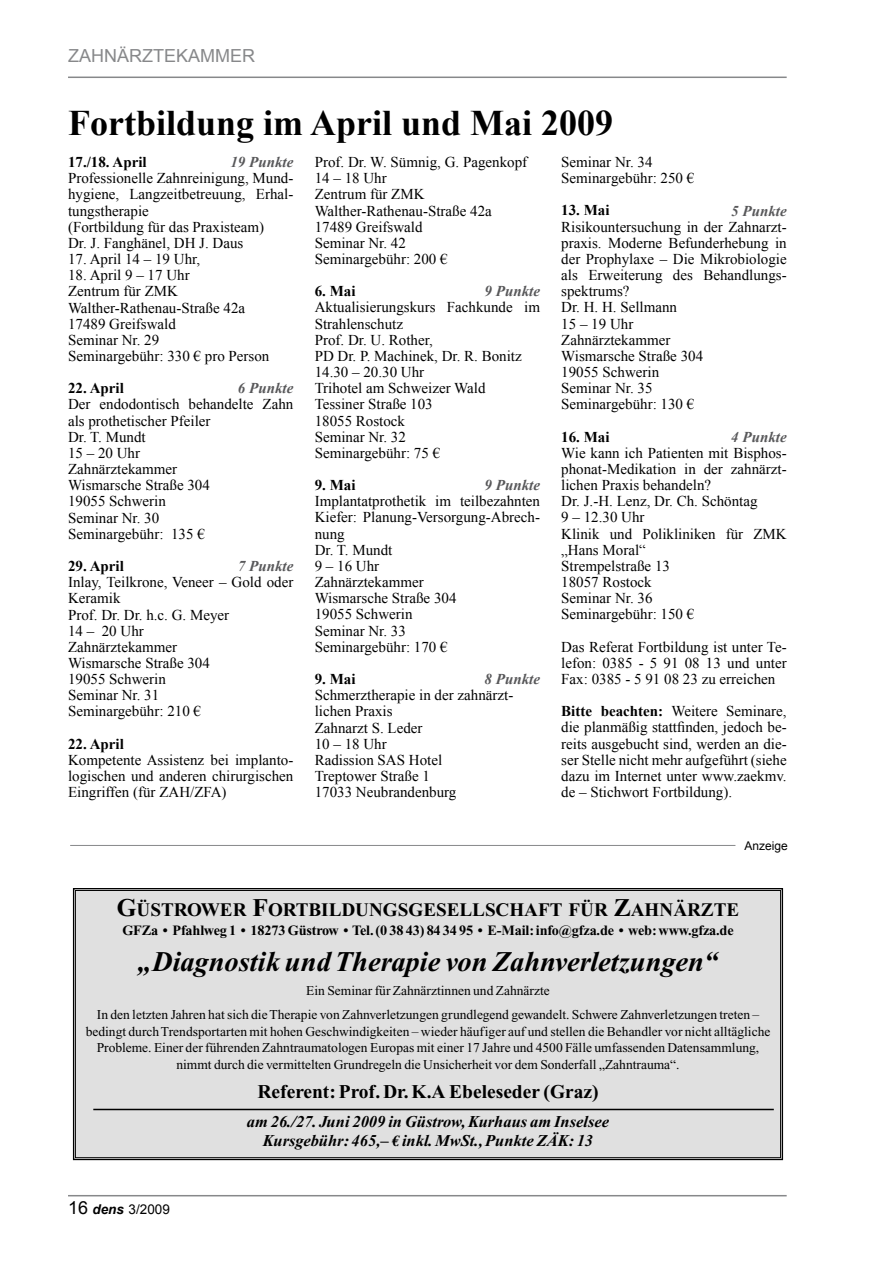
<style>
.page{position:relative;width:893px;height:1263px;background:#fff}
.page>*{position:absolute;margin:0;border:0;box-sizing:border-box;transform-origin:0 0}
.t1{font:700 36px "Times New Roman";color:#000}
.t2{font:italic 700 28.5px "Times New Roman";color:#000}
.t3{font:700 19.5px "Times New Roman";color:#000}
.t4{font:700 19.2px "Times New Roman";color:#000}
.t5{font:18px "Arial";color:#87888a}
.t6{font:italic 700 16.5px/19.5px "Times New Roman";color:#000;text-align:center}
.t7{font:15px/16.2px "Times New Roman";color:#000}
.t8{font:700 15px "Times New Roman";color:#000}
.t9{font:italic 700 15px "Times New Roman";color:#58585a}
.t10{font:700 14.25px "Times New Roman";letter-spacing:-.01em;color:#000}
.t11{font:13.5px/16.5px "Times New Roman";color:#000;text-align:center}
.t12{font:13.5px "Arial";color:#000}
.t13{font:12px "Arial";color:#000}
.s1{font-weight:700}
.s2{font-size:25.5px}
.s3{font-family:"Euro Serif";font-size:15px}
.s4{font-size:18px}
.s5{font-weight:700;font-style:italic}
</style>
<div class="page">
<hr style="left:68px;top:1195px;width:719px;height:1px;background:#87888a">
<hr style="left:68px;top:77px;width:719px;height:1px;background:#87888a">
<div style="left:76px;top:891px;width:704px;height:266px;background:#e0e0e0"></div>
<div style="left:73px;top:888px;width:710px;height:272px;border:1px solid #000"></div>
<div style="left:75px;top:890px;width:706px;height:268px;border:1px solid #000"></div>
<hr style="left:93px;top:1109px;width:681px;height:1px;background:#000">
<hr style="left:70px;top:845px;width:665px;height:1px;background:#87888a">
<p class="t5" style="left:68px;top:44px;width:189px">ZAHNÄRZTEKAMMER</p>
<h1 class="t1" style="left:68px;top:98px;width:547px">Fortbildung im April und Mai 2009</h1>
<p class="t8" style="left:68px;top:152px;width:80px">17./18. April</p>
<p class="t9" style="left:230px;top:152px;width:64px">19 Punkte</p>
<p class="t7" style="left:68px;top:170px;width:227px">Professionelle Zahnreinigung, Mund&shy;hygiene, Langzeitbetreuung, Erhal&shy;tungstherapie<br>(Fortbildung für das Praxisteam)<br>Dr. J. Fanghänel, DH J. Daus</p>
<p class="t7" style="left:68px;top:251px;width:134px">17. April 14 – 19 Uhr,</p>
<p class="t7" style="left:68px;top:267px;width:203px">18. April 9 – 17 Uhr<br>Zentrum für ZMK<br>Walther-Rathenau-Straße 42a<br>17489 Greifswald<br>Seminar Nr. 29<br>Seminargebühr: 330 € pro Person</p>
<p class="t8" style="left:68px;top:378px;width:57px">22. April</p>
<p class="t7" style="left:68px;top:396px;width:227px">Der endodontisch behandelte Zahn als prothetischer Pfeiler<br>Dr. T. Mundt<br>15 – 20 Uhr<br>Zahnärztekammer<br>Wismarsche Straße 304<br>19055 Schwerin<br>Seminar Nr. 30<br>Seminargebühr: 135 €</p>
<p class="t8" style="left:68px;top:556px;width:57px">29. April</p>
<p class="t7" style="left:68px;top:574px;width:227px">Inlay, Teilkrone, Veneer – Gold oder<br>Keramik<br>Prof. Dr. Dr. h.c. G. Meyer<br>14 – 20 Uhr<br>Zahnärztekammer<br>Wismarsche Straße 304<br>19055 Schwerin<br>Seminar Nr. 31<br>Seminargebühr: 210 €</p>
<p class="t8" style="left:68px;top:733px;width:57px">22. April</p>
<p class="t7" style="left:68px;top:751px;width:227px;text-align:justify">Kompetente Assistenz bei implanto&shy;logischen und anderen chirurgischen Eingriffen (für ZAH/ZFA)</p>
<p class="t9" style="left:238px;top:378px;width:57px">6 Punkte</p>
<p class="t9" style="left:238px;top:556px;width:57px">7 Punkte</p>
<p class="t7" style="left:315px;top:154px;width:214px">Prof. Dr. W. Sümnig, G. Pagenkopf<br>14 – 18 Uhr<br>Zentrum für ZMK<br>Walther-Rathenau-Straße 42a<br>17489 Greifswald<br>Seminar Nr. 42<br>Seminargebühr: 200 €</p>
<p class="t8" style="left:315px;top:281px;width:42px">6. Mai</p>
<p class="t7" style="left:315px;top:299px;width:227px">Aktualisierungskurs Fachkunde im<br>Strahlenschutz<br>Prof. Dr. U. Rother,<br>PD Dr. P. Machinek, Dr. R. Bonitz<br>14.30 – 20.30 Uhr<br>Trihotel am Schweizer Wald<br>Tessiner Straße 103<br>18055 Rostock<br>Seminar Nr. 32<br>Seminargebühr: 75 €</p>
<p class="t8" style="left:315px;top:475px;width:42px">9. Mai</p>
<p class="t7" style="left:315px;top:493px;width:227px">Implantatprothetik im teilbezahnten<br>Kiefer: Planung-Versorgung-Abrech&shy;nung<br>Dr. T. Mundt<br>9 – 16 Uhr<br>Zahnärztekammer<br>Wismarsche Straße 304<br>19055 Schwerin<br>Seminar Nr. 33<br>Seminargebühr: 170 €</p>
<p class="t8" style="left:315px;top:669px;width:42px">9. Mai</p>
<p class="t7" style="left:315px;top:687px;width:200px">Schmerztherapie in der zahnärzt&shy;lichen Praxis<br>Zahnarzt S. Leder<br>10 – 18 Uhr<br>Radission SAS Hotel<br>Treptower Straße 1<br>17033 Neubrandenburg</p>
<p class="t9" style="left:485px;top:281px;width:57px">9 Punkte</p>
<p class="t9" style="left:485px;top:475px;width:57px">9 Punkte</p>
<p class="t9" style="left:485px;top:669px;width:57px">8 Punkte</p>
<p class="t7" style="left:561px;top:154px;width:135px">Seminar Nr. 34<br>Seminargebühr: 250 €</p>
<p class="t8" style="left:561px;top:200px;width:50px">13. Mai</p>
<p class="t7" style="left:561px;top:218px;width:227px">Risikountersuchung in der Zahnarzt&shy;praxis. Moderne Befunderhebung in der Prophylaxe – Die Mikrobiologie als Erweiterung des Behandlungs&shy;spektrums?<br>Dr. H. H. Sellmann<br>15 – 19 Uhr<br>Zahnärztekammer<br>Wismarsche Straße 304<br>19055 Schwerin<br>Seminar Nr. 35<br>Seminargebühr: 130 €</p>
<p class="t8" style="left:561px;top:426px;width:50px">16. Mai</p>
<p class="t7" style="left:561px;top:444px;width:227px">Wie kann ich Patienten mit Bisphos&shy;phonat-Medikation in der zahnärzt&shy;lichen Praxis behandeln?<br>Dr. J.-H. Lenz, Dr. Ch. Schöntag<br>9 – 12.30 Uhr<br>Klinik und Polikliniken für ZMK „Hans Moral“<br>Strempelstraße 13<br>18057 Rostock<br>Seminar Nr. 36<br>Seminargebühr: 150 €</p>
<p class="t7" style="left:561px;top:638px;width:227px;text-align:justify">Das Referat Fortbildung ist unter Te&shy;lefon: 0385 - 5 91 08 13 und unter Fax: 0385 - 5 91 08 23 zu erreichen</p>
<p class="t7" style="left:561px;top:703px;width:227px;text-align:justify"><span class="s1">Bitte beachten:</span> Weitere Seminare, die planmäßig stattfinden, jedoch be&shy;reits ausgebucht sind, werden an die&shy;ser Stelle nicht mehr aufgeführt (siehe dazu im Internet unter www.zaekmv. de – Stichwort Fortbildung).</p>
<p class="t9" style="left:731px;top:200px;width:57px">5 Punkte</p>
<p class="t9" style="left:731px;top:426px;width:57px">4 Punkte</p>
<p class="t13" style="left:744px;top:838px;width:45px">ANZEIGE</p>
<p class="t4" style="left:117px;top:899px;width:624px"><span class="s2">G</span>ÜSTROWER <span class="s2">F</span>ORTBILDUNGSGESELLSCHAFT FÜR <span class="s2">Z</span>AHNÄRZTE</p>
<p class="t10" style="left:122px;top:922px;width:613px">GFZa • Pfahlweg 1 • 18273 Güstrow • Tel. (0 38 43) 84 34 95 • E-Mail: info@gfza.de • web: www.gfza.de</p>
<h2 class="t2" style="left:138px;top:946px;width:582px">„Diagnostik und Therapie von Zahnverletzungen“</h2>
<p class="t11" style="left:97px;top:979px;width:664px;line-height:24px">Ein Seminar für Zahnärztinnen und Zahnärzte<br>In den letzten Jahren hat sich die Therapie von Zahnverletzungen grundlegend gewandelt. Schwere Zahnverletzungen treten –</p>
<p class="t11" style="left:86px;top:1023px;width:686px">bedingt durch Trendsportarten mit hohen Geschwindigkeiten – wieder häufiger auf und stellen die Behandler vor nicht alltägliche<br>Probleme. Einer der führenden Zahntraumatologen Europas mit einer 17 Jahre und 4500 Fälle umfassenden Datensammlung, nimmt durch die vermittelten Grundregeln die Unsicherheit vor dem Sonderfall „Zahntrauma“.</p>
<h3 class="t3" style="left:257px;top:1081px;width:343px">Referent: Prof. Dr. K.A Ebeleseder (Graz)</h3>
<p class="t6" style="left:247px;top:1111px;width:364px">am 26./27. Juni 2009 in Güstrow, Kurhaus am Inselsee<br>Kursgebühr: 465,– <span class="s3">€</span> inkl. MwSt., Punkte ZÄK: 13</p>
<p class="t12" style="left:68px;top:1201px;width:103px"><span class="s4">16</span> <span class="s5">dens</span> 3/2009</p>
</div>
